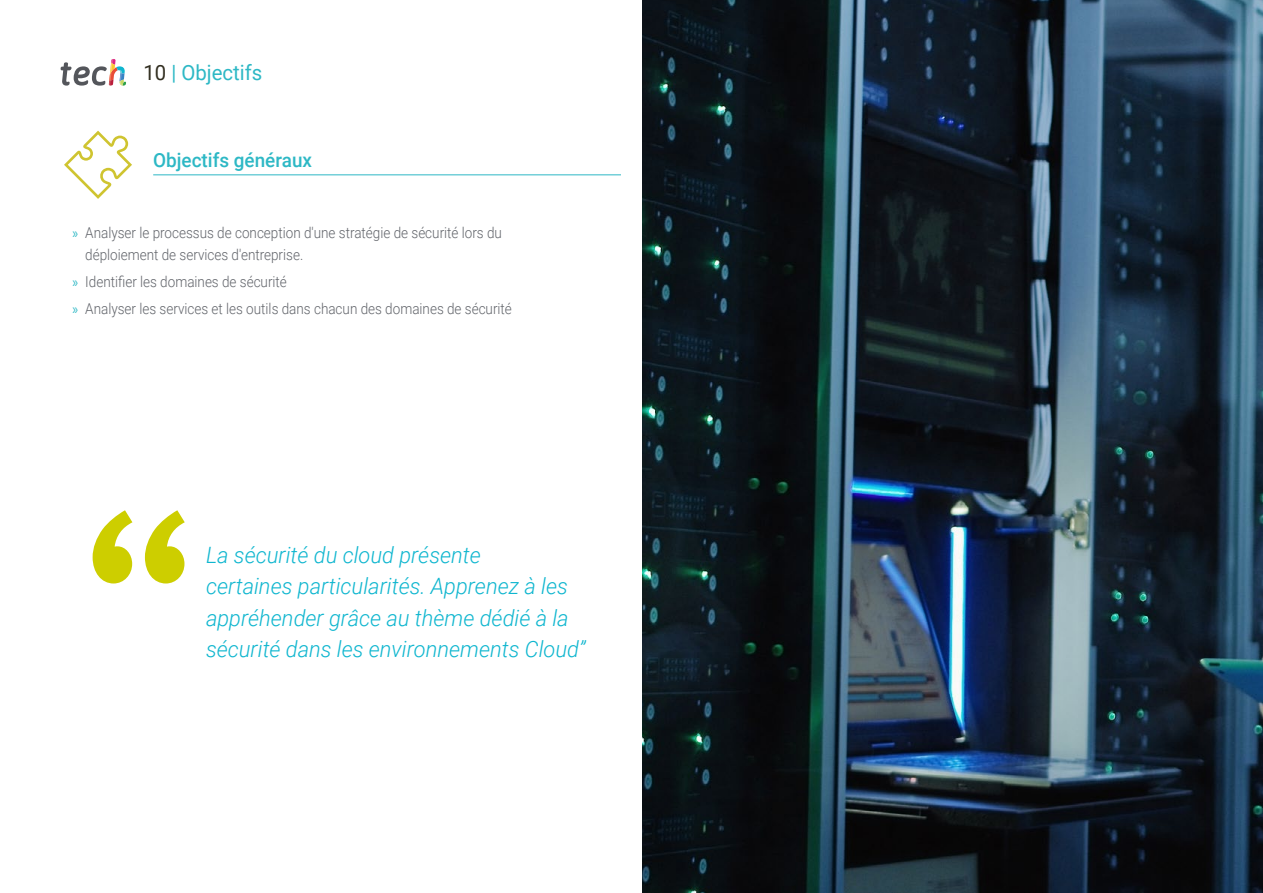
<style>
.page{position:relative;width:1263px;height:893px;background:#fff}
.page>*{position:absolute;margin:0;border:0;box-sizing:border-box;transform-origin:0 0}
.Destacados{font:italic 300 22.5px/31.5px "Roboto";color:#0fb6cf}
.Sección___Pag{font:21px "Roboto";color:#2db8c5}
.Subtítulo_Pag{font:500 19.5px "Roboto";color:#2db8c5}
.t1{font:300 15px/22.5px "Roboto";color:#61646a;scale:.9 1}
.s1{color:#312e20}
.s2{font-family:"Myriad Pro";font-weight:400;color:#2db8c5}
</style>
<div class="page">
<hr style="left:153px;top:174px;width:468px;height:1px;background:#2db8c5">
<svg style="left:64px;top:131px;width:68px;height:68px"></svg>
<svg style="left:61px;top:59px;width:65px;height:27px"></svg>
<img style="left:642px;top:0;width:621px;height:893px">
<svg style="left:93px;top:510px;width:92px;height:73px"></svg>
<p class="Sección___Pag" style="left:144px;top:57px;width:120px"><span class="s1">10</span> | Objectifs</p>
<p class="Subtítulo_Pag" style="left:153px;top:146px;width:160px">Objectifs généraux</p>
<p class="t1" style="left:85px;top:221px;width:464px;text-indent:-13px"><span class="s2">»</span> Analyser le processus de conception d'une stratégie de sécurité lors du déploiement de services d'entreprise.</p>
<p class="t1" style="left:73px;top:270px;width:240px"><span class="s2">»</span> Identifier les domaines de sécurité</p>
<p class="t1" style="left:73px;top:297px;width:490px"><span class="s2">»</span> Analyser les services et les outils dans chacun des domaines de sécurité</p>
<p class="Destacados" style="left:206px;top:538px;width:381px">La sécurité du cloud présente<br>certaines particularités. Apprenez à les appréhender grâce au thème dédié à la sécurité dans les environnements Cloud”</p>
</div>
